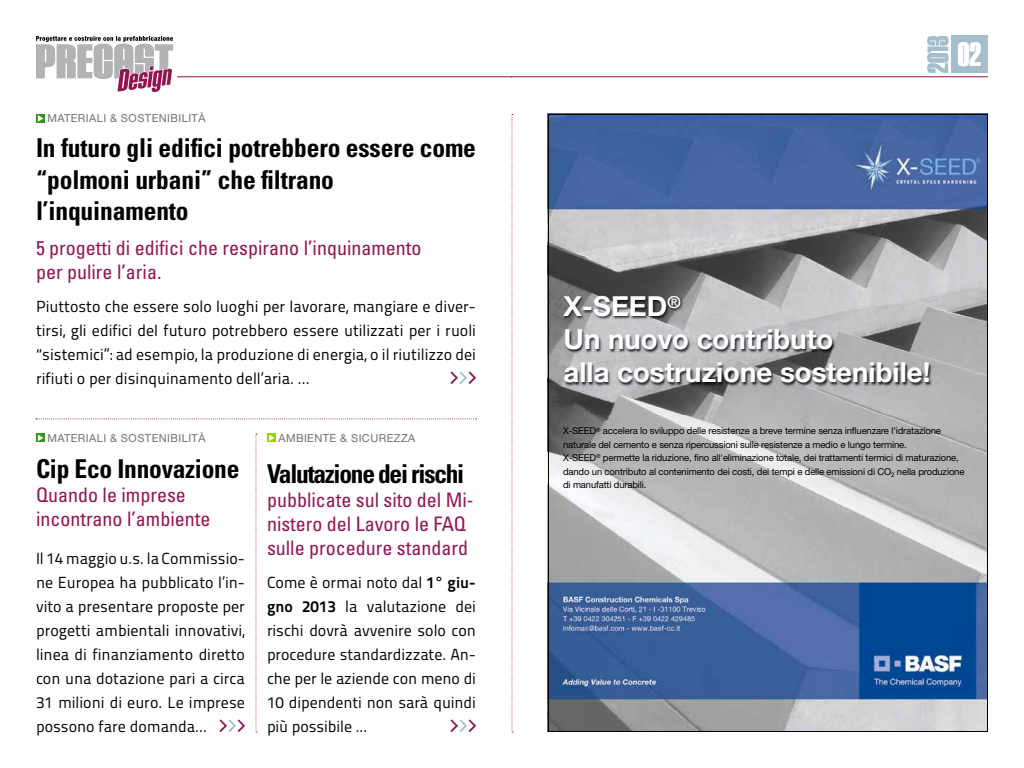
<style>
.page{position:relative;width:1024px;height:768px;background:#fff}
.page>*{position:absolute;margin:0;border:0;box-sizing:border-box;transform-origin:0 0}
.t1{font:900 34px "House Gothic HG23 Cond";color:#fff}
.t2{font:700 27.6px/33.2px "Helvetica Neue";color:#fff}
.t3{font:700 condensed 26px/31.2px "Univers";letter-spacing:-.005em;color:#000}
.t4{font:700 condensed 26px "Univers";letter-spacing:-.05em;color:#000}
.t5{font:condensed 20px/24px "Univers";color:#92144f}
.t6{font:16px/24px "Titillium Maps 29 L 400 wt";color:#000;text-align:justify}
.t7{font:11px "Helvetica Neue";letter-spacing:.04em;color:#707172}
.t8{font:9.5px/13.4px "Helvetica Neue";letter-spacing:-.015em;color:#000}
.s1{font-family:"Titillium Maps 29 L 800 wt"}
</style>
<div class="page">
<svg style="left:255px;top:433px;width:2px;height:299px"></svg>
<hr style="left:177px;top:76px;width:335px;height:1px;background:#92144f">
<svg style="left:36px;top:36px;width:137px;height:56px"></svg>
<hr style="left:512px;top:76px;width:476px;height:1px;background:#92144f">
<div style="left:951px;top:36px;width:37px;height:37px;background:#a4becc"></div>
<svg style="left:927px;top:36px;width:22px;height:37px"></svg>
<svg style="left:512px;top:114px;width:1px;height:618px"></svg>
<svg style="left:36px;top:418px;width:441px;height:1px"></svg>
<div style="left:36px;top:114px;width:9px;height:9px;background:#4ca036"></div>
<svg style="left:38px;top:115px;width:6px;height:7px"></svg>
<svg style="left:450px;top:372px;width:26px;height:12px"></svg>
<svg style="left:36px;top:433px;width:9px;height:9px"></svg>
<svg style="left:38px;top:435px;width:6px;height:6px"></svg>
<svg style="left:220px;top:720px;width:25px;height:12px"></svg>
<svg style="left:267px;top:433px;width:9px;height:9px"></svg>
<svg style="left:269px;top:435px;width:6px;height:6px"></svg>
<svg style="left:451px;top:720px;width:25px;height:12px"></svg>
<img style="left:550px;top:116px;width:436px;height:614px">
<img style="left:558px;top:285px;width:423px;height:129px">
<p class="t7" style="left:47px;top:112px;width:160px">MATERIALI &amp; SOSTENIBILITÀ</p>
<h3 class="t3" style="left:36px;top:132px;width:442px">In futuro gli edifici potrebbero essere come “polmoni urbani” che filtrano l’inquinamento</h3>
<p class="t5" style="left:36px;top:236px;width:387px">5 progetti di edifici che respirano l’inquinamento per pulire l’aria.</p>
<p class="t6" style="left:36px;top:294px;width:442px">Piuttosto che essere solo luoghi per lavorare, mangiare e diver&shy;tirsi, gli edifici del futuro potrebbero essere utilizzati per i ruoli “sistemici”: ad esempio, la produzione di energia, o il riutilizzo dei rifiuti o per disinquinamento dell’aria. ...</p>
<p class="t7" style="left:47px;top:431px;width:160px">MATERIALI &amp; SOSTENIBILITÀ</p>
<h3 class="t3" style="left:36px;top:453px;width:205px">Cip Eco Innovazione</h3>
<p class="t5" style="left:36px;top:483px;width:176px">Quando le imprese incontrano l’ambiente</p>
<p class="t6" style="left:36px;top:546px;width:211px">Il 14 maggio u.s. la Commissio&shy;ne Europea ha pubblicato l’in&shy;vito a presentare proposte per progetti ambientali innovativi, linea di finanziamento diretto con una dotazione pari a circa 31 milioni di euro. Le imprese possono fare domanda...</p>
<p class="t7" style="left:278px;top:431px;width:138px">AMBIENTE &amp; SICUREZZA</p>
<h3 class="t4" style="left:267px;top:458px;width:199px">Valutazione dei rischi</h3>
<p class="t5" style="left:267px;top:488px;width:208px">pubblicate sul sito del Mi&shy;nistero del Lavoro le FAQ sulle procedure standard</p>
<p class="t6" style="left:267px;top:570px;width:211px">Come è ormai noto dal <span class="s1">1° giu&shy;gno 2013</span> la valutazione dei rischi dovrà avvenire solo con procedure standardizzate. An&shy;che per le aziende con meno di 10 dipendenti non sarà quindi più possibile ...</p>
<h1 class="t1" style="left:958px;top:36px;width:25px">02</h1>
<h2 class="t2" style="left:564px;top:289px;width:368px">X-SEED<sup>®<br></sup>Un nuovo contributo<br>alla costruzione sostenibile!</h2>
<p class="t8" style="left:563px;top:424px;width:403px">X-SEED<sup>®</sup> accelera lo sviluppo delle resistenze a breve termine senza influenzare l'idratazione naturale del cemento e senza ripercussioni sulle resistenze a medio e lungo termine.<br>X-SEED<sup>®</sup> permette la riduzione, fino all'eliminazione totale, dei trattamenti termici di maturazione, dando un contributo al contenimento dei costi, dei tempi e delle emissioni di CO<sub>2</sub> nella produzione di manufatti durabili.</p>
</div>
